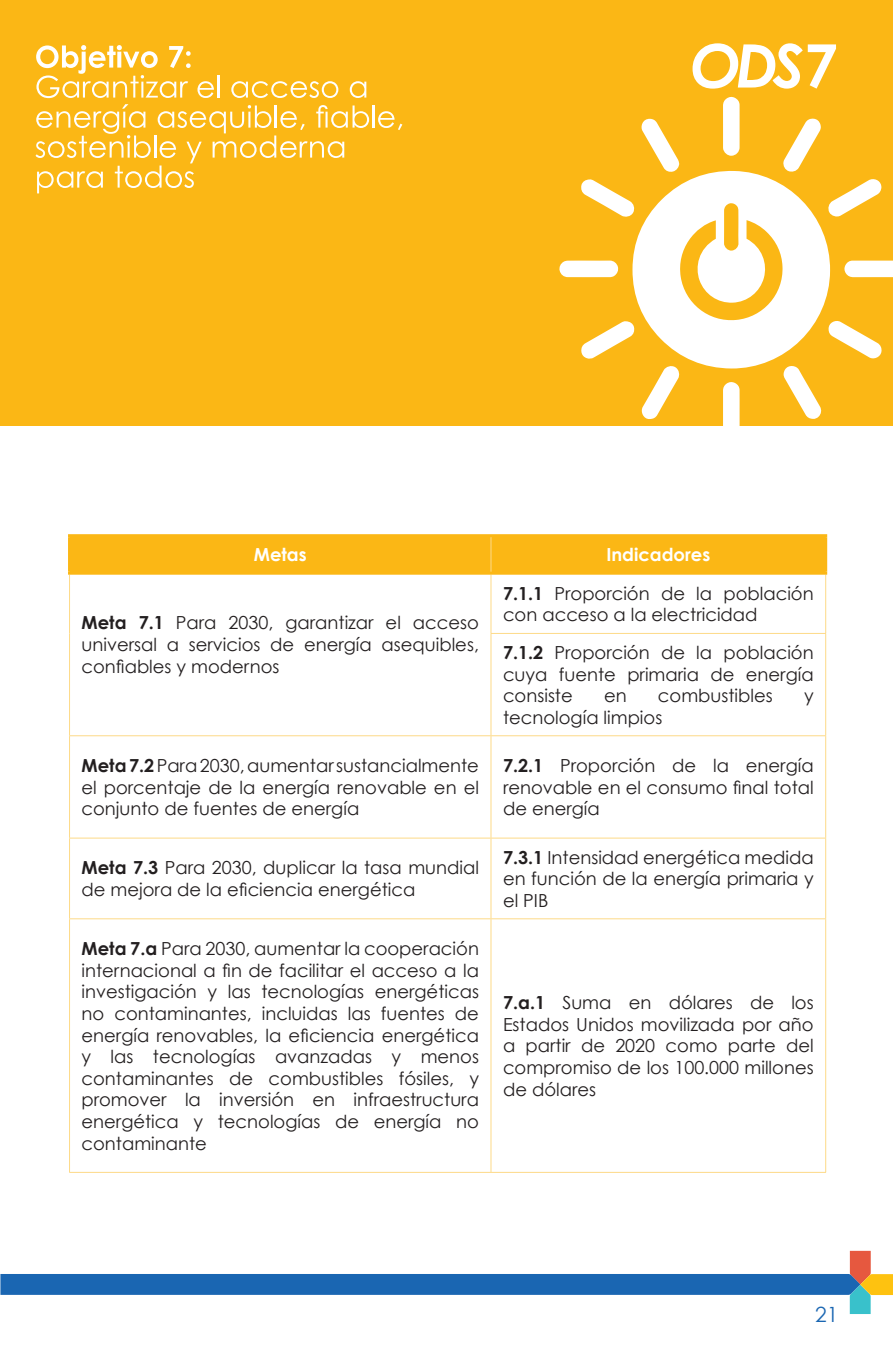
<style>
.page{position:relative;width:893px;height:1361px;background:#fff}
.page>*{position:absolute;margin:0;border:0;box-sizing:border-box;transform-origin:0 0}
.t1{font:italic 700 60px "Century Gothic";color:#fff}
.t2{font:21px "Century Gothic";color:#1a66b2}
.t3{font:18px/21.6px "Century Gothic";color:#231f20;text-align:justify}
.t4{font:700 18px "Century Gothic";color:#fff}
.s1{font-style:normal}
.s2{font-weight:700}
</style>
<div class="page">
<svg style="left:0;top:1251px;width:893px;height:63px"></svg>
<div style="left:0;top:0;width:893px;height:425px;background:#fbb715"></div>
<svg style="left:36px;top:45px;width:155px;height:53px"></svg>
<svg style="left:197px;top:81px;width:17px;height:17px"></svg>
<hr style="left:217px;top:75px;width:2px;height:23px;background:#fff">
<svg style="left:231px;top:81px;width:107px;height:17px"></svg>
<svg style="left:350px;top:81px;width:16px;height:17px"></svg>
<hr style="left:373px;top:105px;width:2px;height:23px;background:#fff">
<svg style="left:378px;top:111px;width:24px;height:19px"></svg>
<svg style="left:36px;top:104px;width:333px;height:89px"></svg>
<svg style="left:559px;top:96px;width:334px;height:330px"></svg>
<div style="left:71px;top:537px;width:753px;height:35px;background:#fbb715"></div>
<hr style="left:69px;top:575px;width:1px;height:58px;background:#fdda88">
<hr style="left:69px;top:633px;width:1px;height:102px;background:#fdda88">
<hr style="left:490px;top:575px;width:1px;height:58px;background:#fdda88">
<hr style="left:825px;top:575px;width:1px;height:58px;background:#fdda88">
<hr style="left:491px;top:633px;width:335px;height:1px;background:#fdda88">
<hr style="left:490px;top:634px;width:1px;height:101px;background:#fdda88">
<hr style="left:825px;top:634px;width:1px;height:101px;background:#fdda88">
<hr style="left:69px;top:735px;width:422px;height:1px;background:#fdda88">
<hr style="left:69px;top:736px;width:1px;height:101px;background:#fdda88">
<hr style="left:491px;top:735px;width:335px;height:1px;background:#fdda88">
<hr style="left:490px;top:736px;width:1px;height:101px;background:#fdda88">
<hr style="left:825px;top:736px;width:1px;height:101px;background:#fdda88">
<hr style="left:69px;top:837px;width:422px;height:1px;background:#fdda88">
<hr style="left:69px;top:838px;width:1px;height:80px;background:#fdda88">
<hr style="left:491px;top:837px;width:335px;height:1px;background:#fdda88">
<hr style="left:490px;top:838px;width:1px;height:80px;background:#fdda88">
<hr style="left:825px;top:838px;width:1px;height:80px;background:#fdda88">
<hr style="left:69px;top:918px;width:422px;height:1px;background:#fdda88">
<hr style="left:69px;top:919px;width:1px;height:253px;background:#fdda88">
<hr style="left:491px;top:918px;width:335px;height:1px;background:#fdda88">
<hr style="left:490px;top:919px;width:1px;height:253px;background:#fdda88">
<hr style="left:825px;top:919px;width:1px;height:253px;background:#fdda88">
<hr style="left:68px;top:534px;width:423px;height:3px;background:#fbb715">
<hr style="left:68px;top:537px;width:3px;height:35px;background:#fbb715">
<hr style="left:491px;top:534px;width:336px;height:3px;background:#fbb715">
<hr style="left:824px;top:537px;width:3px;height:35px;background:#fbb715">
<hr style="left:68px;top:572px;width:423px;height:3px;background:#fbb715">
<hr style="left:491px;top:572px;width:336px;height:3px;background:#fbb715">
<hr style="left:490px;top:537px;width:1px;height:35px;background:#fdda88">
<hr style="left:69px;top:1172px;width:422px;height:1px;background:#fdda88">
<hr style="left:491px;top:1172px;width:335px;height:1px;background:#fdda88">
<h1 class="t1" style="left:690px;top:27px;width:149px">ODS<span class="s1">7</span></h1>
<p class="t4" style="left:254px;top:543px;width:54px">Metas</p>
<p class="t4" style="left:606px;top:543px;width:106px">Indicadores</p>
<p class="t3" style="left:82px;top:612px;width:399px"><span class="s2">Meta 7.1</span> Para 2030, garantizar el acceso universal a servicios de energía asequibles, confiables y modernos</p>
<p class="t3" style="left:503px;top:582px;width:312px"><span class="s2">7.1.1</span> Proporción de la población con acceso a la electricidad</p>
<p class="t3" style="left:503px;top:641px;width:312px"><span class="s2">7.1.2</span> Proporción de la población cuya fuente primaria de energía consiste</p>
<p class="t3" style="left:604px;top:684px;width:24px">en</p>
<p class="t3" style="left:658px;top:684px;width:116px">combustibles</p>
<p class="t3" style="left:804px;top:684px;width:11px">y</p>
<p class="t3" style="left:503px;top:706px;width:161px">tecnología limpios</p>
<p class="t3" style="left:82px;top:754px;width:399px"><span class="s2">Meta 7.2</span> Para 2030, aumentar sustancialmente el porcentaje de la energía renovable en el conjunto de fuentes de energía</p>
<p class="t3" style="left:503px;top:754px;width:312px"><span class="s2">7.2.1</span> Proporción de la energía renovable en el consumo final total de energía</p>
<p class="t3" style="left:82px;top:857px;width:399px"><span class="s2">Meta 7.3</span> Para 2030, duplicar la tasa mundial de mejora de la eficiencia energética</p>
<p class="t3" style="left:503px;top:846px;width:312px"><span class="s2">7.3.1</span> Intensidad energética medida en función de la energía primaria y el PIB</p>
<p class="t3" style="left:82px;top:937px;width:399px"><span class="s2">Meta 7.a</span> Para 2030, aumentar la cooperación internacional a fin de facilitar el acceso a la investigación y las tecnologías energéticas no contaminantes, incluidas las fuentes de energía renovables, la eficiencia energética y las tecnologías avanzadas y menos contaminantes de combustibles fósiles, y promover la inversión en infraestructura energética y tecnologías de energía no contaminante</p>
<p class="t3" style="left:503px;top:991px;width:312px"><span class="s2">7.a.1</span> Suma en dólares de los Estados Unidos movilizada por año a partir de 2020 como parte del compromiso de los 100.000 millones de dólares</p>
<p class="t2" style="left:815px;top:1301px;width:25px">21</p>
</div>
